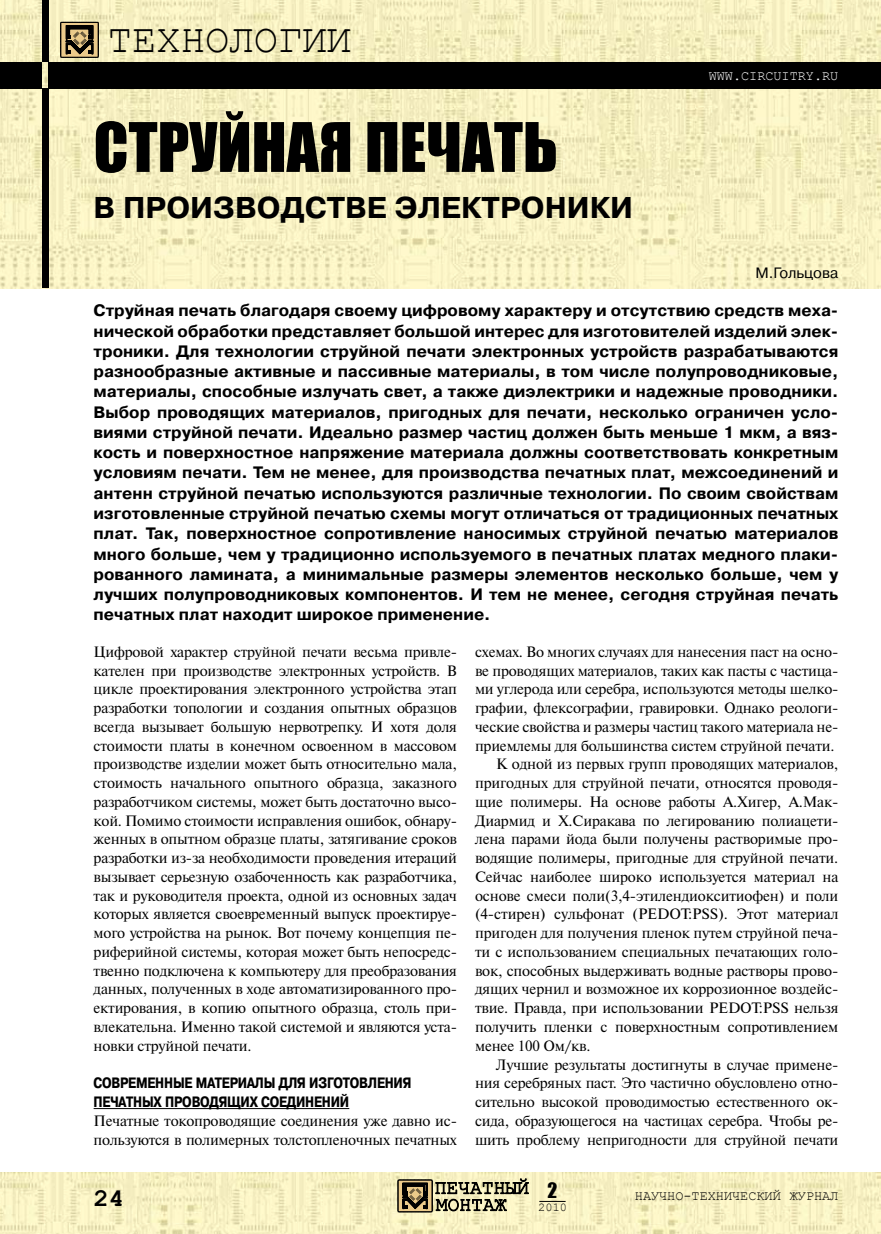
<style>
.page{position:relative;width:881px;height:1234px;background:#fff}
.page>*{position:absolute;margin:0;border:0;box-sizing:border-box;transform-origin:0 0}
.t1{font:63px "Impact";color:#000}
.t2{font:40.5px "Courier New";color:#000}
.t3{font:700 30px "Pragmatica C";color:#000}
.t4{font:700 25.5px "Courier New";color:#000}
.t5{font:19.5px "Impact";color:#000}
.t6{font:700 16.5px/20.2px "Pragmatica C";color:#000;text-align:justify}
.t7{font:15px/18.8px "Newton C";letter-spacing:-.01em;color:#000;text-align:justify}
.t8{font:700 15px/18.8px "Pragmatica Cond C";letter-spacing:-.015em;color:#000}
.t9{font:15px "Pragmatica C";color:#000}
.t10{font:13.5px "Courier New";color:#000}
.t11{font:13.5px "Courier New";color:#fff}
.t12{font:12px "Courier New";color:#000}
</style>
<div class="page">
<img style="left:0;top:1172px;width:881px;height:61px">
<img style="left:0;top:0;width:880px;height:288px">
<svg style="left:397px;top:1177px;width:131px;height:35px;background:#9c9474"></svg>
<svg style="left:539px;top:1200px;width:26px;height:1px"></svg>
<div style="left:0;top:62px;width:42px;height:27px;background:#000"></div>
<div style="left:49px;top:62px;width:831px;height:27px;background:#000"></div>
<div style="left:42px;top:0;width:7px;height:62px;background:#000"></div>
<div style="left:42px;top:89px;width:7px;height:199px;background:#000"></div>
<svg style="left:60px;top:22px;width:39px;height:36px"></svg>
<img style="left:880px;top:0;width:1px;height:63px">
<hr style="left:94px;top:1107px;width:255px;height:1px;background:#000">
<h2 class="t2" style="left:108px;top:14px;width:244px">ТЕХНОЛОГИИ</h2>
<h1 class="t1" style="left:94px;top:98px;width:465px">Струйная печать</h1>
<h3 class="t3" style="left:94px;top:191px;width:541px">в производстве электроники</h3>
<p class="t11" style="left:708px;top:67px;width:131px">WWW.CIRCUITRY.RU</p>
<p class="t9" style="left:755px;top:264px;width:84px">М.Гольцова</p>
<p class="t6" style="left:94px;top:300px;width:746px">Струйная печать благодаря своему цифровому характеру и отсутствию средств меха&shy;нической обработки представляет большой интерес для изготовителей изделий элек&shy;троники. Для технологии струйной печати электронных устройств разрабатываются разнообразные активные и пассивные материалы, в том числе полупроводниковые, материалы, способные излучать свет, а также диэлектрики и надежные проводники.<br>Выбор проводящих материалов, пригодных для печати, несколько ограничен усло&shy;виями струйной печати. Идеально размер частиц должен быть меньше 1 мкм, а вяз&shy;кость и поверхностное напряжение материала должны соответствовать конкретным условиям печати. Тем не менее, для производства печатных плат, межсоединений и антенн струйной печатью используются различные технологии. По своим свойствам изготовленные струйной печатью схемы могут отличаться от традиционных печатных плат. Так, поверхностное сопротивление наносимых струйной печатью материалов много больше, чем у традиционно используемого в печатных платах медного плаки&shy;рованного ламината, а минимальные размеры элементов несколько больше, чем у лучших полупроводниковых компонентов. И тем не менее, сегодня струйная печать печатных плат находит широкое применение.</p>
<p class="t7" style="left:94px;top:642px;width:365px">Цифровой характер струйной печати весьма привле&shy;кателен при производстве электронных устройств. В цикле проектирования электронного устройства этап разработки топологии и создания опытных образцов всегда вызывает большую нервотрепку. И хотя доля стоимости платы в конечном освоенном в массовом производстве изделии может быть относительно мала, стоимость начального опытного образца, заказного разработчиком системы, может быть достаточно высо&shy;кой. Помимо стоимости исправления ошибок, обнару&shy;женных в опытном образце платы, затягивание сроков разработки из-за необходимости проведения итераций вызывает серьезную озабоченность как разработчика, так и руководителя проекта, одной из основных задач которых является своевременный выпуск проектируе&shy;мого устройства на рынок. Вот почему концепция пе&shy;риферийной системы, которая может быть непосредс&shy;твенно подключена к компьютеру для преобразования данных, полученных в ходе автоматизированного про&shy;ектирования, в копию опытного образца, столь при&shy;влекательна. Именно такой системой и являются уста&shy;новки струйной печати.</p>
<p class="t8" style="left:94px;top:1073px;width:319px">Современные материалы для изготовления печатных проводящих соединений</p>
<p class="t7" style="left:94px;top:1111px;width:365px">Печатные токопроводящие соединения уже давно ис&shy;пользуются в полимерных толстопленочных печатных</p>
<p class="t7" style="left:475px;top:642px;width:365px">схемах. Во многих случаях для нанесения паст на осно-</p>
<p class="t7" style="left:475px;top:661px;width:365px">ве проводящих материалов, таких как пасты с частица-</p>
<p class="t7" style="left:475px;top:679px;width:365px">ми углерода или серебра, используются методы шелко-</p>
<p class="t7" style="left:475px;top:698px;width:365px">графии, флексографии, гравировки. Однако реологи-</p>
<p class="t7" style="left:475px;top:717px;width:365px">ческие свойства и размеры частиц такого материала не-</p>
<p class="t7" style="left:475px;top:736px;width:361px">приемлемы для большинства систем струйной печати.</p>
<p class="t7" style="left:496px;top:754px;width:343px">К одной из первых групп проводящих материалов,</p>
<p class="t7" style="left:475px;top:773px;width:365px">пригодных для струйной печати, относятся проводя-</p>
<p class="t7" style="left:475px;top:792px;width:365px">щие полимеры. На основе работы А.Хигер, А.Мак-</p>
<p class="t7" style="left:475px;top:811px;width:365px">Диармид и Х.Сиракава по легированию полиацети-</p>
<p class="t7" style="left:475px;top:829px;width:365px">лена парами йода были получены растворимые про-</p>
<p class="t7" style="left:475px;top:848px;width:365px">водящие полимеры, пригодные для струйной печати.</p>
<p class="t7" style="left:475px;top:867px;width:365px">Сейчас наиболее широко используется материал на</p>
<p class="t7" style="left:475px;top:886px;width:365px">основе смеси поли(3,4-этилендиокситиофен) и поли</p>
<p class="t7" style="left:475px;top:904px;width:365px">(4-стирен) сульфонат (PEDOT:PSS). Этот материал</p>
<p class="t7" style="left:475px;top:923px;width:365px">пригоден для получения пленок путем струйной печа-</p>
<p class="t7" style="left:475px;top:942px;width:365px">ти с использованием специальных печатающих голо-</p>
<p class="t7" style="left:475px;top:961px;width:365px">вок, способных выдерживать водные растворы прово-</p>
<p class="t7" style="left:475px;top:979px;width:365px">дящих чернил и возможное их коррозионное воздейс-</p>
<p class="t7" style="left:475px;top:998px;width:365px">твие. Правда, при использовании PEDOT:PSS нельзя</p>
<p class="t7" style="left:475px;top:1017px;width:365px">получить пленки с поверхностным сопротивлением</p>
<p class="t7" style="left:475px;top:1036px;width:117px">менее 100 Ом/кв.</p>
<p class="t7" style="left:496px;top:1054px;width:343px">Лучшие результаты достигнуты в случае примене-</p>
<p class="t7" style="left:475px;top:1073px;width:365px">ния серебряных паст. Это частично обусловлено отно-</p>
<p class="t7" style="left:475px;top:1092px;width:365px">сительно высокой проводимостью естественного ок-</p>
<p class="t7" style="left:475px;top:1111px;width:365px">сида, образующегося на частицах серебра. Чтобы ре-</p>
<p class="t7" style="left:475px;top:1129px;width:365px">шить проблему непригодности для струйной печати</p>
<h3 class="t5" style="left:547px;top:1174px;width:11px">2</h3>
<h3 class="t4" style="left:94px;top:1182px;width:32px">24</h3>
<p class="t10" style="left:634px;top:1187px;width:205px">НАУЧНО-ТЕХНИЧЕСКИЙ ЖУРНАЛ</p>
<p class="t12" style="left:538px;top:1199px;width:30px">2010</p>
</div>
